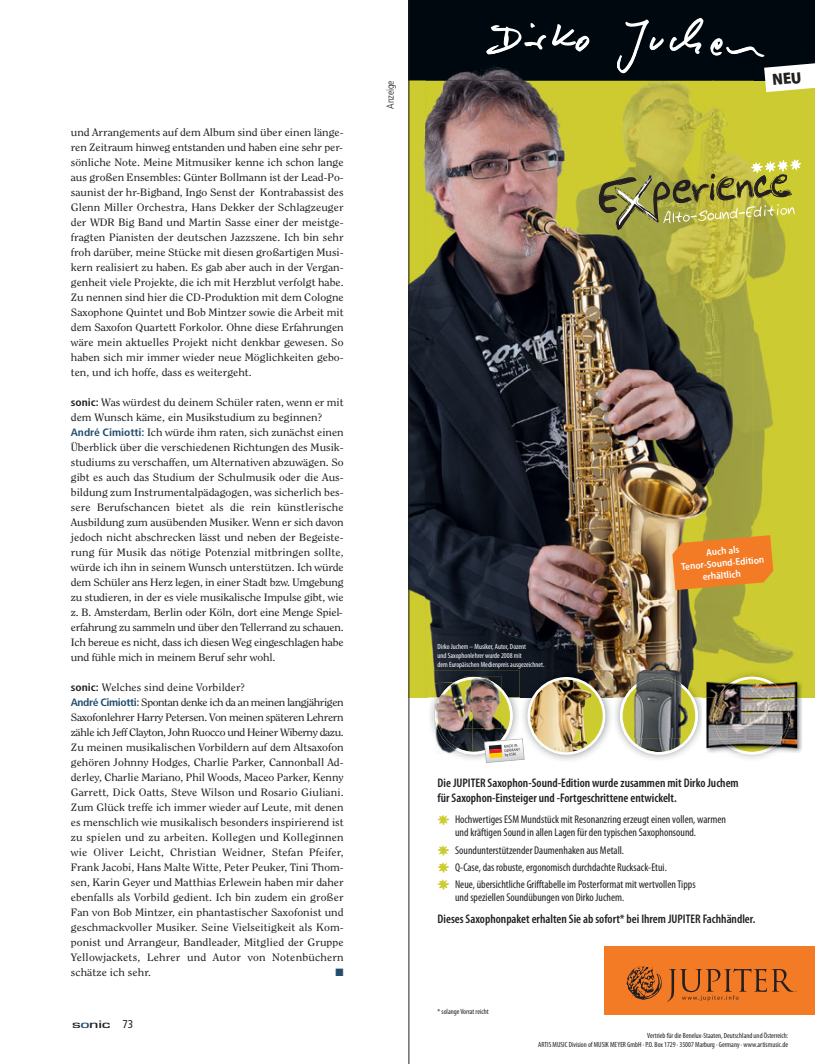
<style>
.page{position:relative;width:815px;height:1064px;background:#fff}
.page>*{position:absolute;margin:0;border:0;box-sizing:border-box;transform-origin:0 0}
.t1{font:600 condensed 12.5px/15px "Myriad Pro";color:#231f20}
.t2{font:condensed 11.25px/17px "Myriad Pro";color:#231f20}
.t3{font:500 11.25px "Eurostile T";letter-spacing:-.02em;color:#231f20;scale:1.6 1}
.t4{font:10.62px/15px "Clearface Std";color:#231f20;scale:1.1 1}
.t5{font:10.62px "Zapf Dingbats";color:#244e6f}
.t6{font:600 semi-condensed 10px/12px "Myriad Pro";color:#fff;text-align:center}
.t7{font:300 condensed 10px "Frutiger LT Std";letter-spacing:-.015em;color:#231f20}
.t8{font:condensed 7.5px/9px "Myriad Pro";color:#231f20;text-align:right}
.t9{font:condensed 7.5px/9px "Myriad Pro";color:#fff}
.s1{font-family:"Frutiger LT Std";font-weight:700;font-stretch:condensed}
.s2{font-family:"Frutiger LT Std";font-weight:700;font-stretch:condensed;color:#244e6f}
.s3{color:#244e6f}
.s4{font-family:"Frutiger LT Std";font-weight:400;font-stretch:condensed}
</style>
<div class="page">
<img style="left:409px;top:0;width:406px;height:1064px">
<svg style="left:486px;top:18px;width:329px;height:74px;background:#383d32"></svg>
<p class="t4" style="left:71px;top:125px;width:250px;text-align:justify">und Arrangements auf dem Album sind über einen länge&shy;ren Zeitraum hinweg entstanden und haben eine sehr per&shy;sönliche Note. Meine Mitmusiker kenne ich schon lange aus großen Ensembles: Günter Bollmann ist der Lead-Po&shy;saunist der hr-Bigband, Ingo Senst der Kontrabassist des Glenn Miller Orchestra, Hans Dekker der Schlagzeuger der WDR Big Band und Martin Sasse einer der meistge&shy;fragten Pianisten der deutschen Jazzszene. Ich bin sehr froh darüber, meine Stücke mit diesen großartigen Musi&shy;kern realisiert zu haben. Es gab aber auch in der Vergan&shy;genheit viele Projekte, die ich mit Herzblut verfolgt habe.<br>Zu nennen sind hier die CD-Produktion mit dem Cologne Saxophone Quintet und Bob Mintzer sowie die Arbeit mit dem Saxofon Quartett Forkolor. Ohne diese Erfahrungen wäre mein aktuelles Projekt nicht denkbar gewesen. So haben sich mir immer wieder neue Möglichkeiten gebo&shy;ten, und ich hoffe, dass es weitergeht.</p>
<p class="t4" style="left:71px;top:395px;width:250px"><span class="s1">sonic:</span> Was würdest du deinem Schüler raten, wenn er mit dem Wunsch käme, ein Musikstudium zu beginnen?<br><span class="s2">André Cimiotti:</span> Ich würde ihm raten, sich zunächst einen Überblick über die verschiedenen Richtungen des Musik&shy;studiums zu verschaffen, um Alternativen abzuwägen. So gibt es auch das Studium der Schulmusik oder die Aus&shy;bildung zum Instrumentalpädagogen, was sicherlich bes&shy;sere Berufschancen bietet als die rein künstlerische Ausbildung zum ausübenden Musiker. Wenn er sich davon jedoch nicht abschrecken lässt und neben der Begeiste&shy;rung für Musik das nötige Potenzial mitbringen sollte, würde ich ihn in seinem Wunsch unterstützen. Ich würde dem Schüler ans Herz legen, in einer Stadt bzw. Umgebung zu studieren, in der es viele musikalische Impulse gibt, wie z. B. Amsterdam, Berlin oder Köln, dort eine Menge Spiel&shy;erfahrung zu sammeln und über den Tellerrand zu schauen.<br>Ich bereue es nicht, dass ich diesen Weg eingeschlagen habe und fühle mich in meinem Beruf sehr wohl.</p>
<p class="t4" style="left:71px;top:680px;width:250px"><span class="s1">sonic:</span> Welches sind deine Vorbilder?<br><span class="s2">André Cimiotti:</span> Spontan denke ich da an meinen langjährigen Saxofonlehrer Harry Petersen. Von meinen späteren Lehrern zähle ich Jeff Clayton, John Ruocco und Heiner Wiberny dazu.<br>Zu meinen musikalischen Vorbildern auf dem Altsaxofon gehören Johnny Hodges, Charlie Parker, Cannonball Ad&shy;derley, Charlie Mariano, Phil Woods, Maceo Parker, Kenny Garrett, Dick Oatts, Steve Wilson und Rosario Giuliani.<br>Zum Glück treffe ich immer wieder auf Leute, mit denen es menschlich wie musikalisch besonders inspirierend ist zu spielen und zu arbeiten. Kollegen und Kolleginnen wie Oliver Leicht, Christian Weidner, Stefan Pfeifer, Frank Jacobi, Hans Malte Witte, Peter Peuker, Tini Thom&shy;sen, Karin Geyer und Matthias Erlewein haben mir daher ebenfalls als Vorbild gedient. Ich bin zudem ein großer Fan von Bob Mintzer, ein phantastischer Saxofonist und geschmackvoller Musiker. Seine Vielseitigkeit als Kom&shy;ponist und Arrangeur, Bandleader, Mitglied der Gruppe Yellowjackets, Lehrer und Autor von Notenbüchern schätze ich sehr.</p>
<p class="t5" style="left:336px;top:967px;width:10px">■</p>
<p class="t3" style="left:72px;top:1018px;width:40px">s<span class="s3">o</span>nic <span class="s4">73</span></p>
<p class="t7" style="left:384px;top:109px;width:30px;rotate:-90deg">Anzeige</p>
<p class="t9" style="left:438px;top:642px;width:108px">Dirko Juchem – Musiker, Autor, Dozent<br>und Saxophonlehrer wurde 2008 mit<br>dem Europäischen Medienpreis ausgezeichnet.</p>
<p class="t6" style="left:680px;top:549px;width:85px;rotate:-5deg">Auch als<br>Tenor-Sound-Edition erhältlich</p>
<p class="t1" style="left:438px;top:777px;width:303px">Die JUPITER Saxophon-Sound-Edition wurde zusammen mit Dirko Juchem für Saxophon-Einsteiger und -Fortgeschrittene entwickelt.</p>
<p class="t2" style="left:455px;top:813px;width:272px;line-height:13.5px">Hochwertiges ESM Mundstück mit Resonanzring erzeugt einen vollen, warmen und kräftigen Sound in allen Lagen für den typischen Saxophonsound.</p>
<p class="t2" style="left:455px;top:842px;width:242px">Soundunterstützender Daumenhaken aus Metall.<br>Q-Case, das robuste, ergonomisch durchdachte Rucksack-Etui.<br>Neue, übersichtliche Grifftabelle im Posterformat mit wertvollen Tipps</p>
<p class="t2" style="left:455px;top:890px;width:171px">und speziellen Soundübungen von Dirko Juchem.</p>
<p class="t1" style="left:438px;top:912px;width:319px">Dieses Saxophonpaket erhalten Sie ab sofort* bei Ihrem JUPITER Fachhändler.</p>
<p class="t8" style="left:438px;top:1008px;width:53px">* solange Vorrat reicht</p>
<p class="t8" style="left:538px;top:1031px;width:252px">Vertrieb für die Benelux-Staaten, Deutschland und Österreich:<br>ARTIS MUSIC Division of MUSIK MEYER GmbH · P.O. Box 1729 · 35007 Marburg · Germany · www.artismusic.de</p>
</div>
